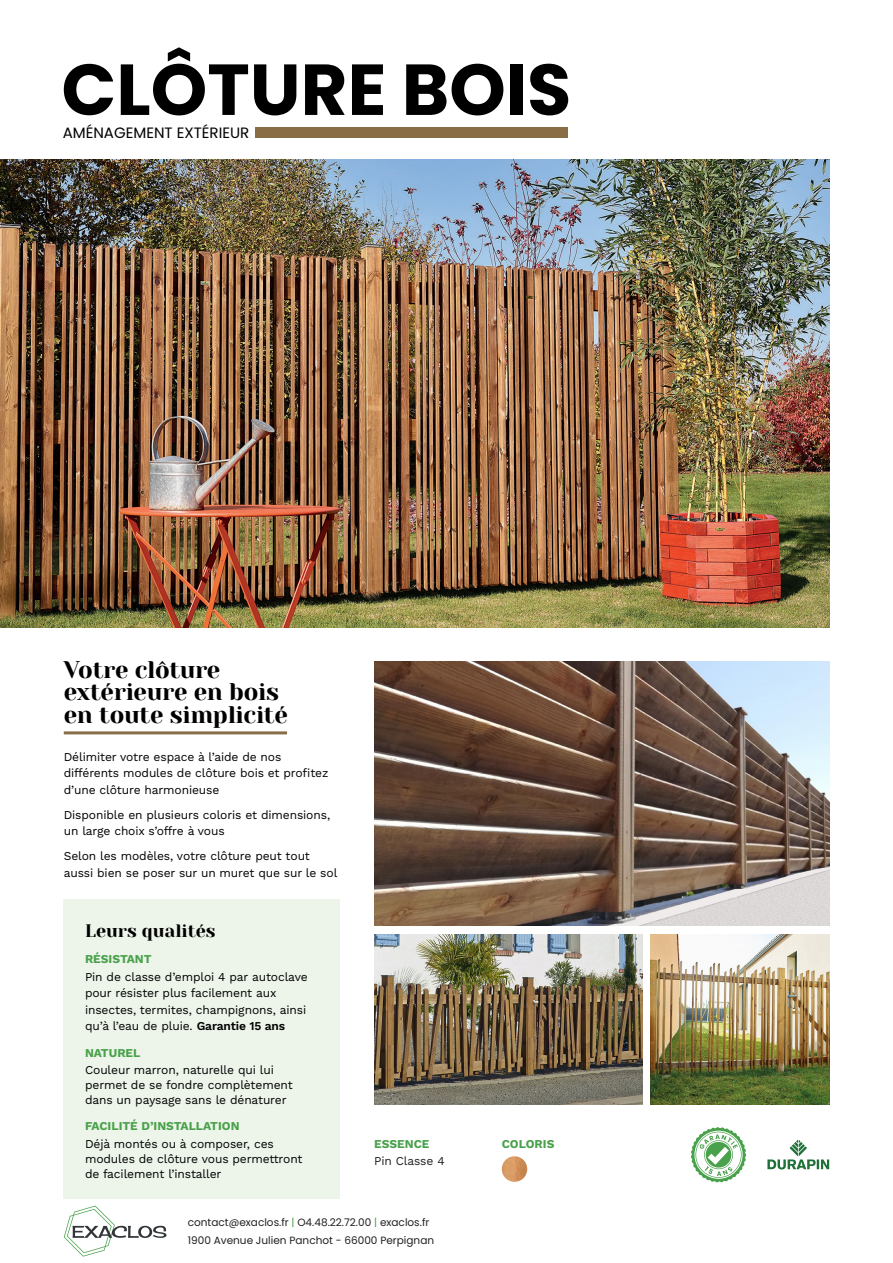
<style>
.page{position:relative;width:893px;height:1263px;background:#fff}
.page>*{position:absolute;margin:0;border:0;box-sizing:border-box;transform-origin:0 0}
.t1{font:700 72px "Poppins";color:#000}
.t2{font:24px "Yeseva One";letter-spacing:-.01em;color:#000}
.t3{font:18px "Yeseva One";color:#000}
.t4{font:15px "Poppins";color:#000}
.t5{font:12px/16.5px "Work Sans";letter-spacing:-.01em;color:#000}
.t6{font:700 12px "Work Sans";color:#4aa14b}
.t7{font:12px "Work Sans";letter-spacing:-.01em;color:#231f20}
.t8{font:10.5px/18px "Poppins";color:#231f20}
.s1{font-weight:600}
.s2{color:#4aa14b}
</style>
<div class="page">
<svg style="left:64px;top:1205px;width:103px;height:51px"></svg>
<div style="left:64px;top:899px;width:276px;height:300px;background:#edf5eb"></div>
<img style="left:0;top:159px;width:829px;height:468px">
<div style="left:255px;top:127px;width:313px;height:11px;background:#896d44"></div>
<img style="left:502px;top:1156px;width:25px;height:26px;border-radius:13px">
<hr style="left:64px;top:731px;width:223px;height:3px;background:#896d44">
<img style="left:374px;top:661px;width:455px;height:265px">
<svg style="left:767px;top:1140px;width:62px;height:29px"></svg>
<img style="left:374px;top:934px;width:268px;height:171px">
<img style="left:651px;top:934px;width:178px;height:171px">
<svg style="left:691px;top:1127px;width:55px;height:55px"></svg>
<p class="t1" style="left:61px;top:48px;width:511px">CLÔTURE BOIS</p>
<p class="t4" style="left:63px;top:124px;width:188px">AMÉNAGEMENT EXTÉRIEUR</p>
<p class="t2" style="left:64px;top:652px;width:158px">Votre clôture</p>
<p class="t2" style="left:64px;top:674px;width:217px">extérieure en bois</p>
<p class="t2" style="left:64px;top:697px;width:226px">en toute simplicité</p>
<p class="t5" style="left:64px;top:749px;width:266px">Délimiter votre espace à l’aide de nos différents modules de clôture bois et profitez d’une clôture harmonieuse</p>
<p class="t5" style="left:64px;top:807px;width:268px">Disponible en plusieurs coloris et dimensions, un large choix s’offre à vous</p>
<p class="t5" style="left:64px;top:848px;width:275px">Selon les modèles, votre clôture peut tout aussi bien se poser sur un muret que sur le sol</p>
<p class="t3" style="left:85px;top:918px;width:132px">Leurs qualités</p>
<p class="t6" style="left:85px;top:952px;width:68px">RÉSISTANT</p>
<p class="t5" style="left:85px;top:969px;width:224px">Pin de classe d’emploi 4 par autoclave pour résister plus facilement aux insectes, termites, champignons, ainsi qu’à l’eau de pluie. <span class="s1">Garantie 15 ans</span></p>
<p class="t6" style="left:85px;top:1045px;width:57px">NATUREL</p>
<p class="t5" style="left:85px;top:1063px;width:209px;line-height:15px">Couleur marron, naturelle qui lui permet de se fondre complètement dans un paysage sans le dénaturer</p>
<p class="t6" style="left:85px;top:1119px;width:156px">FACILITÉ D’INSTALLATION</p>
<p class="t5" style="left:85px;top:1137px;width:219px;line-height:15px">Déjà montés ou à composer, ces modules de clôture vous permettront de facilement l’installer</p>
<p class="t6" style="left:374px;top:1137px;width:57px">ESSENCE</p>
<p class="t7" style="left:374px;top:1154px;width:72px">Pin Classe 4</p>
<p class="t8" style="left:188px;top:1213px;width:248px">contact@exaclos.fr <span class="s2">|</span> O4.48.22.72.00 <span class="s2">|</span> exaclos.fr<br>1900 Avenue Julien Panchot - 66000 Perpignan</p>
<p class="t6" style="left:502px;top:1137px;width:54px">COLORIS</p>
</div>
